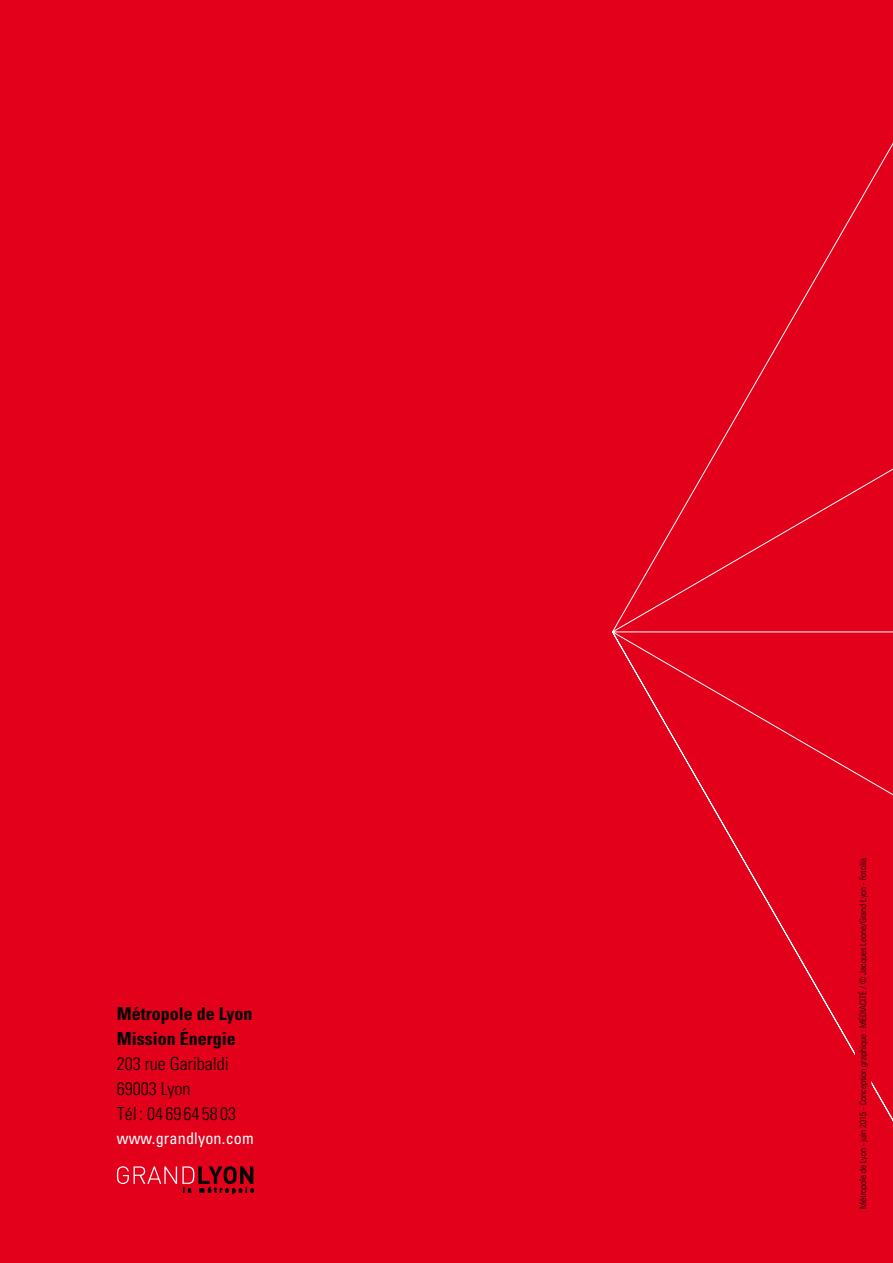
<style>
.page{position:relative;width:893px;height:1263px;background:#e2001a}
.page>*{position:absolute;margin:0;border:0;box-sizing:border-box;transform-origin:0 0}
.t1{font:300 condensed 18px/25.2px "Univers";color:#000}
.t2{font:700 condensed 18px/25.2px "Univers";color:#000}
.t3{font:condensed 16.2px "Univers";letter-spacing:.01em;color:#fff}
.t4{font:300 condensed 9px "Univers";color:#000}
</style>
<div class="page">
<svg style="left:612px;top:142px;width:281px;height:980px"></svg>
<div style="left:855px;top:858px;width:16px;height:351px;background:#e2001a"></div>
<svg style="left:117px;top:1166px;width:137px;height:28px"></svg>
<h1 class="t2" style="left:117px;top:1000px;width:137px">Métropole de Lyon<br>Mission Énergie</h1>
<h1 class="t1" style="left:117px;top:1051px;width:121px">203 rue Garibaldi<br>69003 Lyon<br>Tél : 04 69 64 58 03</h1>
<h2 class="t3" style="left:117px;top:1128px;width:138px">www.grandlyon.com</h2>
<p class="t4" style="left:857px;top:1209px;width:352px;rotate:-90deg">Métropole de Lyon - juin 2015 - Conception graphique : MÉDIACITÉ / © Jacques Leone/Grand Lyon - Fotolia</p>
</div>
